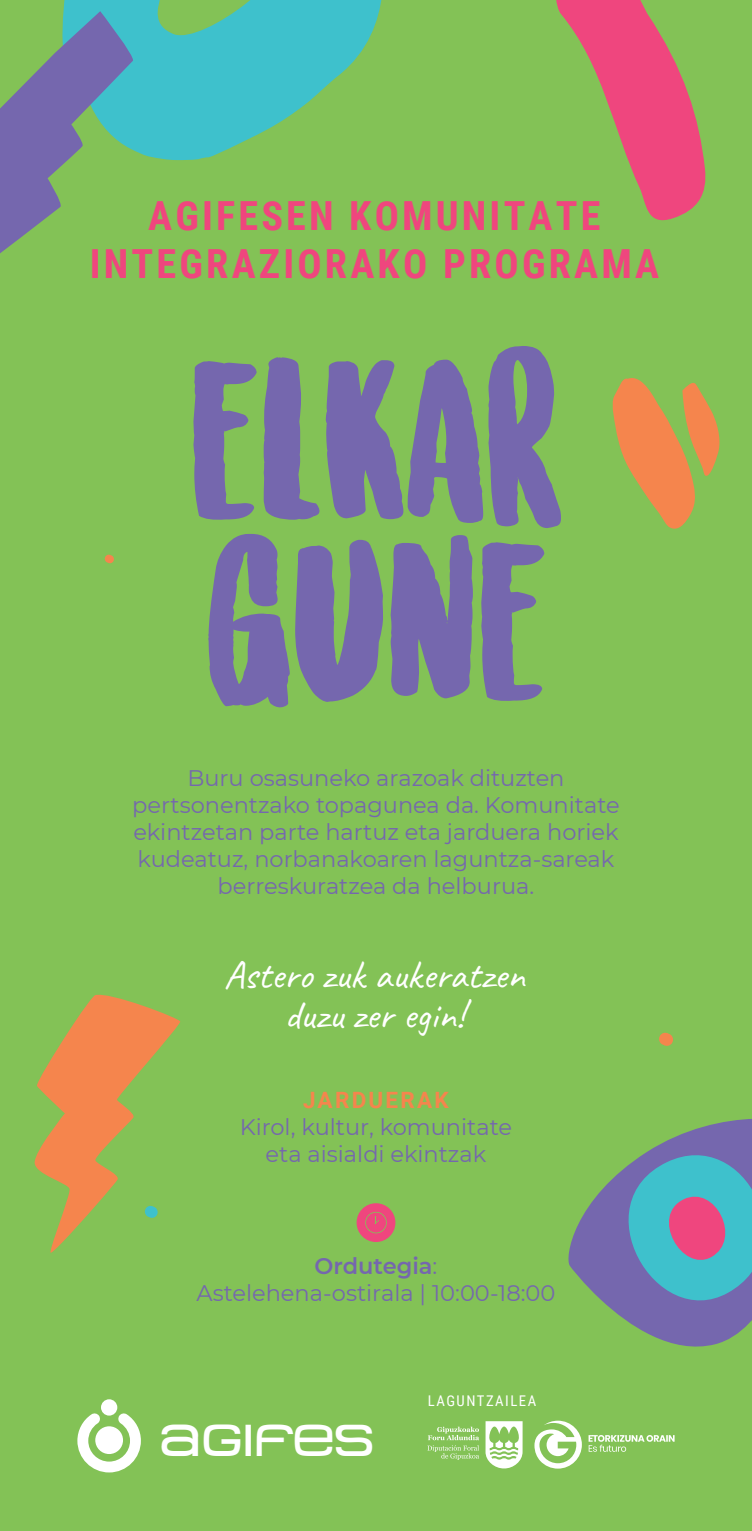
<style>
.page{position:relative;width:752px;height:1531px;background:#fff}
.page>*{position:absolute;margin:0;border:0;box-sizing:border-box;transform-origin:0 0}
.t1{font:219.25px/181.5px "Sunrise International Demo";color:#7567ae}
.t2{font:44.5px "Metro DF";color:#fff}
.t3{font:700 40.25px/48.2px "Roboto Condensed";letter-spacing:.08em;color:#ef467e;text-align:center}
.t4{font:40px/40px "Caveat";color:#fff;text-align:center}
.t5{font:22.5px/27px "Montserrat";color:#7567ae;text-align:center}
.t6{font:700 22.5px "Roboto";letter-spacing:.1em;color:#f5854d}
.t7{font:14.75px "Roboto Condensed";letter-spacing:.1em;color:#fff}
.s1{font-weight:600}
</style>
<div class="page">
<div style="left:0;top:0;width:751px;height:1531px;background:#83c256"></div>
<svg style="left:63px;top:0;width:319px;height:160px;fill:#3ec1cc"></svg>
<svg style="left:568px;top:1119px;width:183px;height:228px"></svg>
<svg style="left:581px;top:1125px;width:170px;height:208px"></svg>
<div style="left:356px;top:1203px;width:39px;height:39px;background:#ef467e;border-radius:50%"></div>
<svg style="left:365px;top:1212px;width:21px;height:21px"></svg>
<svg style="left:0;top:11px;width:136px;height:242px"></svg>
<svg style="left:612px;top:378px;width:108px;height:151px"></svg>
<svg style="left:659px;top:1032px;width:13px;height:14px"></svg>
<svg style="left:104px;top:554px;width:10px;height:9px"></svg>
<svg style="left:34px;top:994px;width:146px;height:259px"></svg>
<svg style="left:556px;top:0;width:150px;height:221px"></svg>
<div style="left:101px;top:1399px;width:16px;height:16px;background:#fff;border-radius:50%"></div>
<svg style="left:77px;top:1412px;width:64px;height:60px"></svg>
<svg style="left:485px;top:1421px;width:37px;height:47px"></svg>
<svg style="left:427px;top:1426px;width:52px;height:34px"></svg>
<svg style="left:534px;top:1420px;width:47px;height:48px"></svg>
<svg style="left:588px;top:1435px;width:86px;height:17px"></svg>
<h3 class="t3" style="left:90px;top:190px;width:570px">AGIFESEN KOMUNITATE<br>INTEGRAZIORAKO PROGRAMA</h3>
<h1 class="t1" style="left:189px;top:364px;width:375px">ELKAR<br>GUNE</h1>
<p class="t5" style="left:132px;top:764px;width:488px">Buru osasuneko arazoak dituzten pertsonentzako topagunea da. Komunitate ekintzetan parte hartuz eta jarduera horiek kudeatuz, norbanakoaren laguntza-sareak berreskuratzea da helburua.</p>
<h3 class="t4" style="left:224px;top:955px;width:302px">Astero zuk aukeratzen duzu zer egin!</h3>
<p class="t6" style="left:303px;top:1084px;width:147px">JARDUERAK</p>
<p class="t5" style="left:240px;top:1113px;width:273px">Kirol, kultur, komunitate eta aisialdi ekintzak</p>
<p class="t5" style="left:196px;top:1251px;width:360px"><span class="s1">Ordutegia</span>:<br>Astelehena-ostirala | 10:00-18:00</p>
<h2 class="t2" style="left:159px;top:1416px;width:217px">agIFeS</h2>
<p class="t7" style="left:427px;top:1390px;width:110px">LAGUNTZAILEA</p>
</div>
